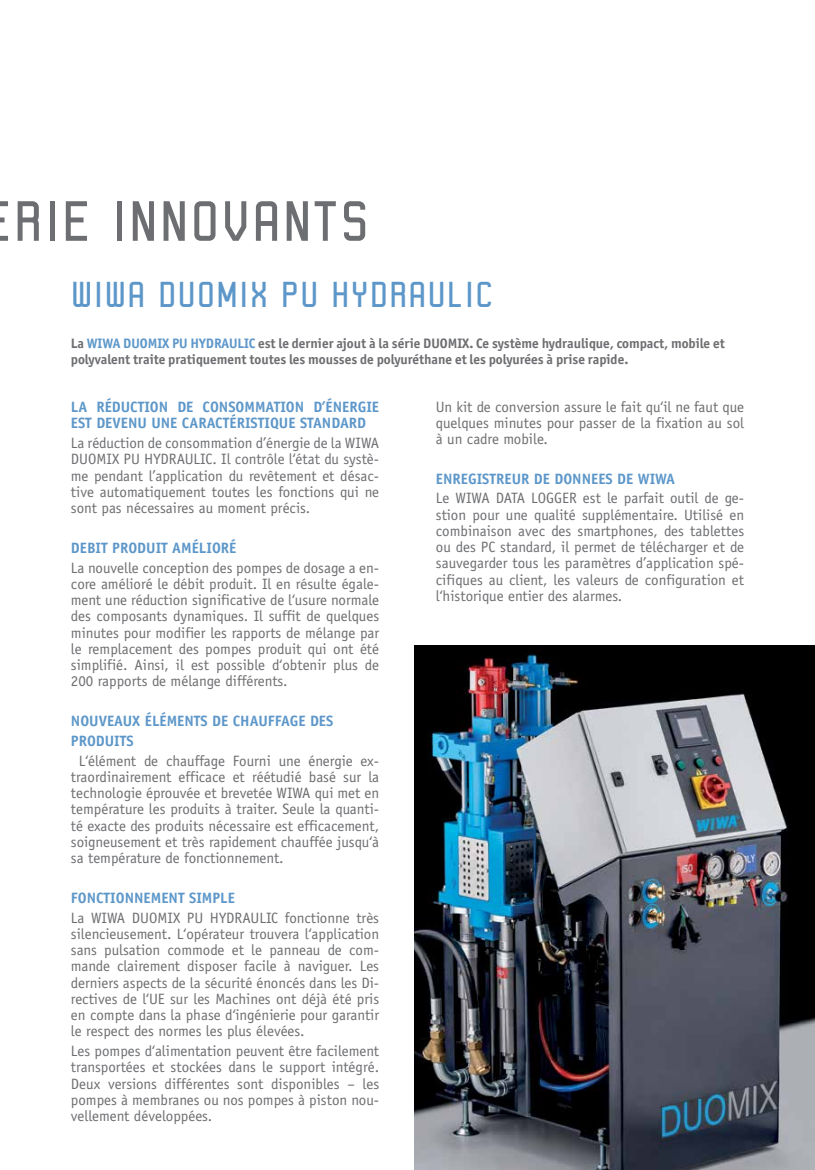
<style>
.page{position:relative;width:815px;height:1170px;background:#fff}
.page>*{position:absolute;margin:0;border:0;box-sizing:border-box;transform-origin:0 0}
.t1{font:60px "Robust ICG";letter-spacing:.02em;color:#6d6e71}
.t2{font:37.5px "Robust ICG";letter-spacing:.02em;color:#5d97c9}
.t3{font:15px/16.2px "Officina Sans";color:#6d6e71;text-align:justify}
.t4{font:700 15px/16.2px "Officina Sans";color:#5d97c9}
.t5{font:700 13.75px/16.5px "Officina San ITC";color:#6d6e71}
.s1{color:#5d97c9}
</style>
<div class="page">
<img style="left:415px;top:646px;width:400px;height:523px">
<h1 class="t1" style="left:13px;top:189px;width:358px">RIE INNOVANTS</h1>
<h2 class="t2" style="left:71px;top:275px;width:424px">WIWA DUOMIX PU HYDRAULIC</h2>
<p class="t5" style="left:71px;top:334px;width:655px">La <span class="s1">WIWA DUOMIX PU HYDRAULIC</span> est le dernier ajout à la série DUOMIX. Ce système hydraulique, compact, mobile et polyvalent traite pratiquement toutes les mousses de polyuréthane et les polyurées à prise rapide.</p>
<p class="t4" style="left:71px;top:398px;width:310px">LA RÉDUCTION DE CONSOMMATION D’ÉNERGIE<br>EST DEVENU UNE CARACTÉRISTIQUE STANDARD</p>
<p class="t3" style="left:71px;top:435px;width:310px">La réduction de consommation d’énergie de la WIWA DUOMIX PU HYDRAULIC. Il contrôle l‘état du systè&shy;me pendant l’application du revêtement et désac&shy;tive automatiquement toutes les fonctions qui ne sont pas nécessaires au moment précis.</p>
<p class="t4" style="left:71px;top:539px;width:167px">DEBIT PRODUIT AMÉLIORÉ</p>
<p class="t3" style="left:71px;top:559px;width:310px">La nouvelle conception des pompes de dosage a en&shy;core amélioré le débit produit. Il en résulte égale&shy;ment une réduction significative de l‘usure normale des composants dynamiques. Il suffit de quelques minutes pour modifier les rapports de mélange par le remplacement des pompes produit qui ont été simplifié. Ainsi, il est possible d‘obtenir plus de 200 rapports de mélange différents.</p>
<p class="t4" style="left:71px;top:710px;width:264px;line-height:19.8px">NOUVEAUX ÉLÉMENTS DE CHAUFFAGE DES<br>PRODUITS</p>
<p class="t3" style="left:71px;top:752px;width:310px;text-indent:8px">L‘élément de chauffage Fourni une énergie ex&shy;traordinairement efficace et réétudié basé sur la technologie éprouvée et brevetée WIWA qui met en température les produits à traiter. Seule la quanti&shy;té exacte des produits nécessaire est efficacement, soigneusement et très rapidement chauffée jusqu‘à sa température de fonctionnement.</p>
<p class="t4" style="left:71px;top:889px;width:166px">FONCTIONNEMENT SIMPLE</p>
<p class="t3" style="left:71px;top:909px;width:310px">La WIWA DUOMIX PU HYDRAULIC fonctionne très silencieusement. L‘opérateur trouvera l‘application sans pulsation commode et le panneau de com&shy;mande clairement disposer facile à naviguer. Les derniers aspects de la sécurité énoncés dans les Di&shy;rectives de l‘UE sur les Machines ont déjà été pris en compte dans la phase d‘ingénierie pour garantir le respect des normes les plus élevées.</p>
<p class="t3" style="left:71px;top:1042px;width:310px">Les pompes d‘alimentation peuvent être facilement transportées et stockées dans le support intégré.<br>Deux versions différentes sont disponibles – les pompes à membranes ou nos pompes à piston nou&shy;vellement développées.</p>
<p class="t3" style="left:436px;top:398px;width:310px">Un kit de conversion assure le fait qu‘il ne faut que quelques minutes pour passer de la fixation au sol à un cadre mobile.</p>
<p class="t4" style="left:436px;top:470px;width:241px">ENREGISTREUR DE DONNEES DE WIWA</p>
<p class="t3" style="left:436px;top:490px;width:310px">Le WIWA DATA LOGGER est le parfait outil de ge&shy;stion pour une qualité supplémentaire. Utilisé en combinaison avec des smartphones, des tablettes ou des PC standard, il permet de télécharger et de sauvegarder tous les paramètres d’application spé&shy;cifiques au client, les valeurs de configuration et l‘historique entier des alarmes.</p>
</div>
